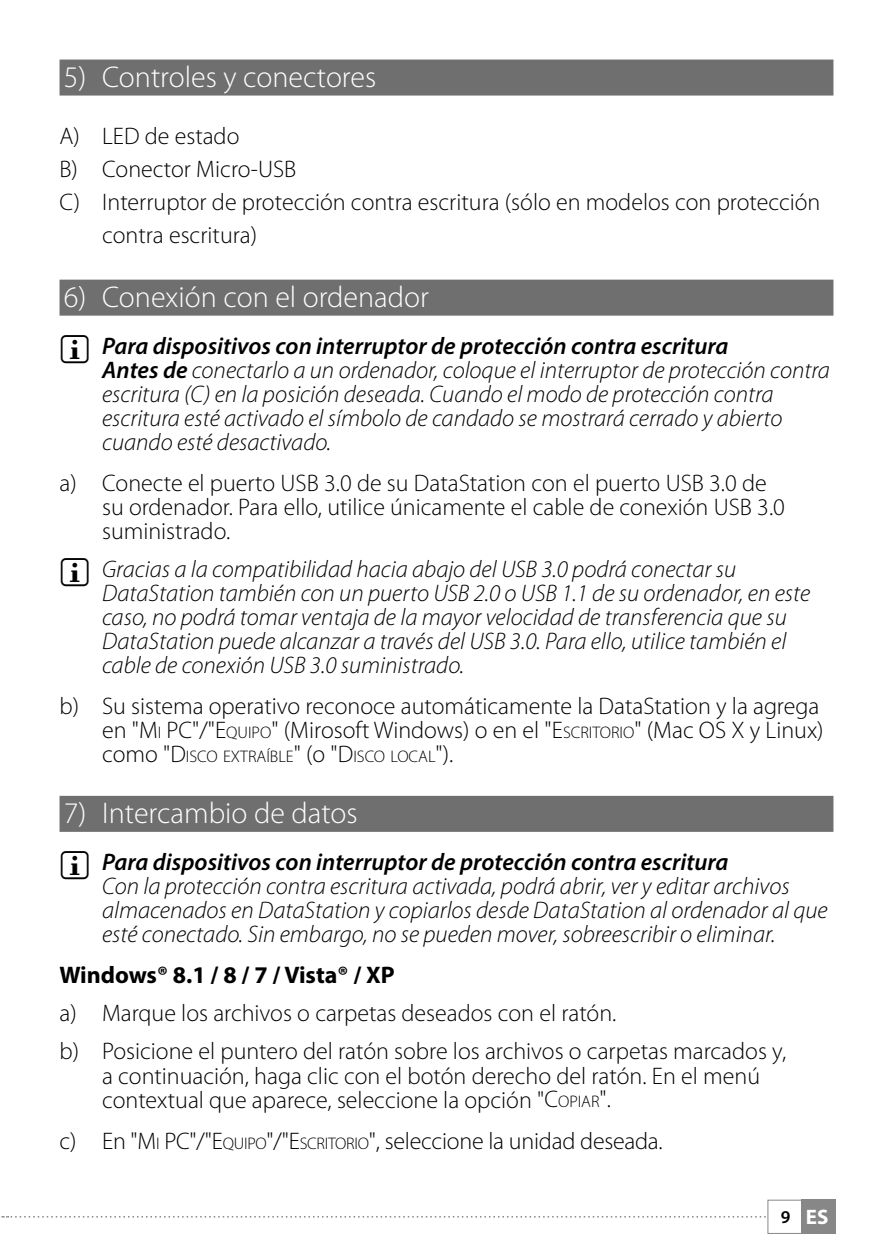
<style>
.page{position:relative;width:893px;height:1259px;background:#fff}
.page>*{position:absolute;margin:0;border:0;box-sizing:border-box;transform-origin:0 0}
.t1{font:300 30px "Myriad Pro";color:#fff}
.t2{font:italic 300 24px/24px "Myriad Pro";color:#000}
.t3{font:300 24px/24px "Myriad Pro";color:#000}
.t4{font:italic 600 24px "Myriad Pro";color:#000}
.t5{font:700 24px "Myriad Pro";color:#000}
.t6{font:700 21px "Myriad Pro";color:#fff}
.t7{font:300 16.8px "Myriad Pro";color:#000}
.s1{font-weight:600}
.s2{font-style:inherit}
.s3{font-size:16.8px}
.s4{font-size:24px}
.s5{font-weight:600;font-size:18px;color:#000}
</style>
<div class="page">
<div style="left:801px;top:1200px;width:35px;height:34px;background:#878787"></div>
<div style="left:767px;top:1199px;width:69px;height:34px;border:1px solid #878787"></div>
<svg style="left:1px;top:1216px;width:765px;height:1px"></svg>
<div style="left:60px;top:60px;width:773px;height:36px;background:#706f6f"></div>
<div style="left:60px;top:280px;width:773px;height:36px;background:#706f6f"></div>
<div style="left:60px;top:796px;width:773px;height:36px;background:#706f6f"></div>
<p class="t1" style="left:64px;top:61px;width:314px">5) Controles y conectores</p>
<p class="t3" style="left:60px;top:124px;width:181px">A) LED de estado</p>
<p class="t3" style="left:60px;top:157px;width:238px">B) Conector Micro-USB</p>
<p class="t3" style="left:60px;top:190px;width:762px">C) Interruptor de protección contra escritura (sólo en modelos con protección</p>
<p class="t3" style="left:102px;top:223px;width:157px">contra escritura)</p>
<p class="t1" style="left:64px;top:281px;width:367px">6) Conexión con el ordenador</p>
<p class="t2" style="left:102px;top:335px;width:729px"><span class="s1">Para dispositivos con interruptor de protección contra escritura<br>Antes de</span> conectarlo a un ordenador, coloque el interruptor de protección contra escritura (C) en la posición deseada. Cuando el modo de protección contra escritura esté activado el símbolo de candado se mostrará cerrado y abierto cuando esté desactivado.</p>
<p class="t3" style="left:102px;top:471px;width:684px;text-indent:-43px">a) Conecte el puerto USB 3.0 de su DataStation con el puerto USB 3.0 de su ordenador. Para ello, utilice únicamente el cable de conexión USB 3.0 suministrado.</p>
<p class="t2" style="left:102px;top:558px;width:710px">Gracias a la compatibilidad hacia abajo del USB 3.0 podrá conectar su DataStation también con un puerto USB 2.0 o USB 1.1 de su ordenador, en este caso, no podrá tomar ventaja de la mayor velocidad de transferencia que su DataStation puede alcanzar a través del USB 3.0. Para ello, utilice también el cable de conexión USB 3.0 suministrado.</p>
<p class="t3" style="left:60px;top:694px;width:766px;text-align:right">b) Su sistema operativo reconoce automáticamente la DataStation y la agrega en "<span class="s2">M</span><span class="s3">I</span> <span class="s2">PC</span>"/"<span class="s2">E</span><span class="s3">QUIPO</span>" (Mirosoft Windows) o en el "<span class="s2">E</span><span class="s3">SCRITORIO</span>" (Mac OS X y Linux)</p>
<p class="t7" style="left:102px;top:747px;width:353px"><span class="s4">como "</span><span class="s4">D</span>ISCO EXTRAÍBLE<span class="s4">" (o "</span><span class="s4">D</span>ISCO LOCAL<span class="s4">").</span></p>
<p class="t1" style="left:64px;top:797px;width:295px">7) Intercambio de datos</p>
<p class="t4" style="left:102px;top:847px;width:628px">Para dispositivos con interruptor de protección contra escritura</p>
<p class="t2" style="left:102px;top:875px;width:727px">Con la protección contra escritura activada, podrá abrir, ver y editar archivos almacenados en DataStation y copiarlos desde DataStation al ordenador al que esté conectado. Sin embargo, no se pueden mover, sobreescribir o eliminar.</p>
<p class="t5" style="left:60px;top:959px;width:337px">Windows® 8.1 / 8 / 7 / Vista® / XP</p>
<p class="t3" style="left:60px;top:994px;width:728px;line-height:38.1px">a) Marque los archivos o carpetas deseados con el ratón.<br>b) Posicione el puntero del ratón sobre los archivos o carpetas marcados y,</p>
<p class="t3" style="left:102px;top:1064px;width:659px">a continuación, haga clic con el botón derecho del ratón. En el menú contextual que aparece, seleccione la opción "<span class="s2">C</span><span class="s3">OPIAR</span>".</p>
<p class="t3" style="left:60px;top:1129px;width:605px">c) En "<span class="s2">M</span><span class="s3">I</span> <span class="s2">PC</span>"/"<span class="s2">E</span><span class="s3">QUIPO</span>"/"<span class="s2">E</span><span class="s3">SCRITORIO</span>", seleccione la unidad deseada.</p>
<p class="t6" style="left:781px;top:1203px;width:49px"><span class="s5">9</span> ES</p>
</div>
